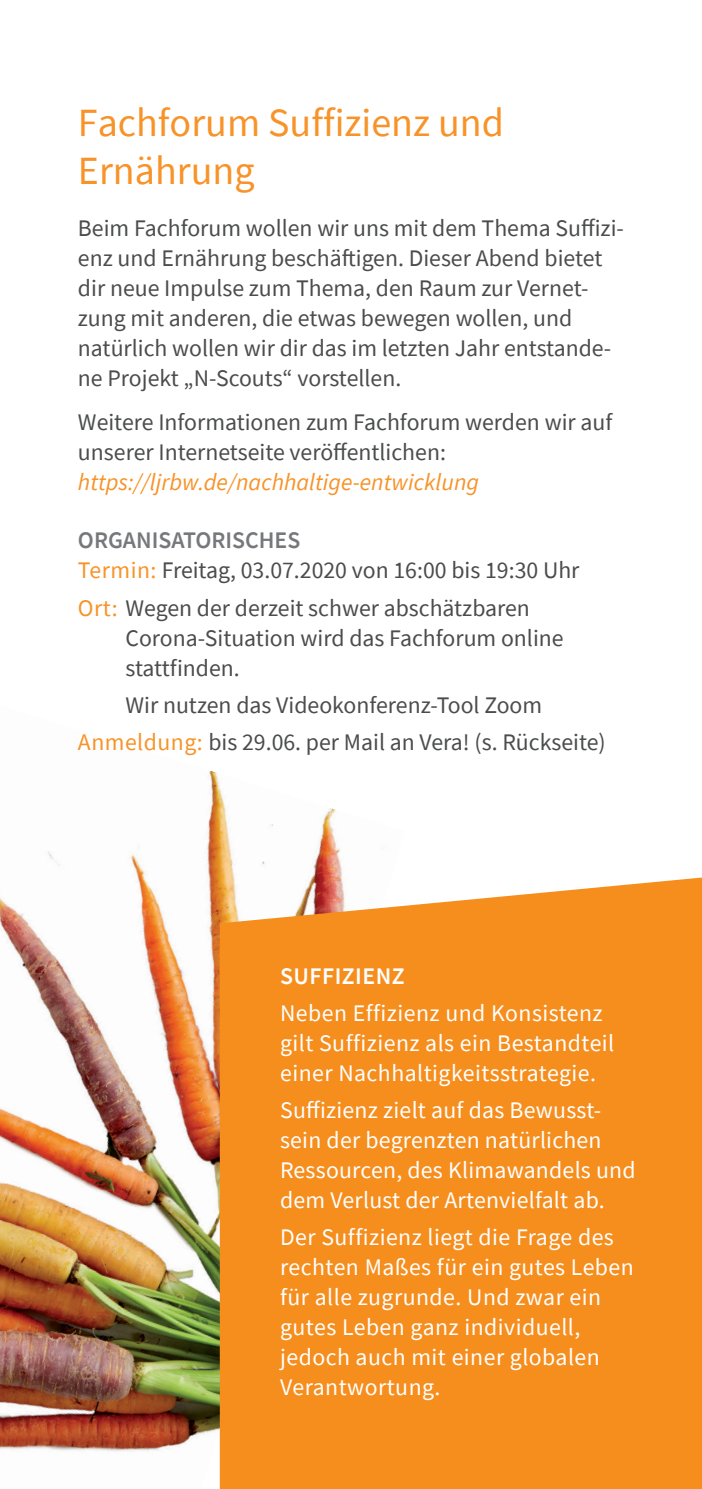
<style>
.page{position:relative;width:702px;height:1489px;background:#fff}
.page>*{position:absolute;margin:0;border:0;box-sizing:border-box;transform-origin:0 0}
.t1{font:40px/48px "Source Sans Pro";color:#f79328}
.t2{font:23.75px/30px "Source Sans Pro";color:#4b4c4d}
.t3{font:23.75px/30px "Source Sans Pro";letter-spacing:.02em;color:#fff}
.Überschrift_2{font:600 23.75px "Source Sans Pro";letter-spacing:.02em;color:#fff}
.s1{font-style:italic;color:#f79328}
.s2{font-weight:600;color:#76787b}
.s3{color:#f79328}
</style>
<div class="page">
<img style="left:0;top:771px;width:342px;height:717px">
<div style="left:220px;top:877px;width:482px;height:611px;background:#f68e1e"></div>
<p class="t1" style="left:78px;top:99px;width:427px">Fachforum Suffizienz und<br>Ernährung</p>
<p class="t2" style="left:78px;top:213px;width:547px">Beim Fachforum wollen wir uns mit dem Thema Suffizi&shy;enz und Ernährung beschäftigen. Dieser Abend bietet dir neue Impulse zum Thema, den Raum zur Vernet&shy;zung mit anderen, die etwas bewegen wollen, und natürlich wollen wir dir das im letzten Jahr entstande&shy;ne Projekt „N-Scouts“ vorstellen.</p>
<p class="t2" style="left:78px;top:407px;width:536px">Weitere Informationen zum Fachforum werden wir auf unserer Internetseite veröffentlichen: <span class="s1">https://ljrbw.de/nachhaltige-entwicklung</span></p>
<p class="t2" style="left:78px;top:525px;width:503px"><span class="s2">ORGANISATORISCHES<br></span><span class="s3">Termin:</span> Freitag, 03.07.2020 von 16:00 bis 19:30 Uhr</p>
<p class="t2" style="left:125px;top:592px;width:439px;text-indent:-48px"><span class="s3">Ort:</span> Wegen der derzeit schwer abschätzbaren<br>Corona-Situation wird das Fachforum online stattfinden.</p>
<p class="t2" style="left:125px;top:689px;width:418px">Wir nutzen das Videokonferenz-Tool Zoom</p>
<p class="t2" style="left:78px;top:726px;width:529px"><span class="s3">Anmeldung:</span> bis 29.06. per Mail an Vera! (s. Rückseite)</p>
<p class="Überschrift_2" style="left:280px;top:960px;width:126px">SUFFIZIENZ</p>
<p class="t3" style="left:280px;top:997px;width:336px">Neben Effizienz und Konsistenz gilt Suffizienz als ein Bestandteil einer Nachhaltigkeitsstrategie.</p>
<p class="t3" style="left:280px;top:1095px;width:357px">Suffizienz zielt auf das Bewusst&shy;sein der begrenzten natürlichen Ressourcen, des Klimawandels und dem Verlust der Artenvielfalt ab.</p>
<p class="t3" style="left:280px;top:1222px;width:355px">Der Suffizienz liegt die Frage des rechten Maßes für ein gutes Leben für alle zugrunde. Und zwar ein gutes Leben ganz individuell, jedoch auch mit einer globalen<br>Verantwortung.</p>
</div>
